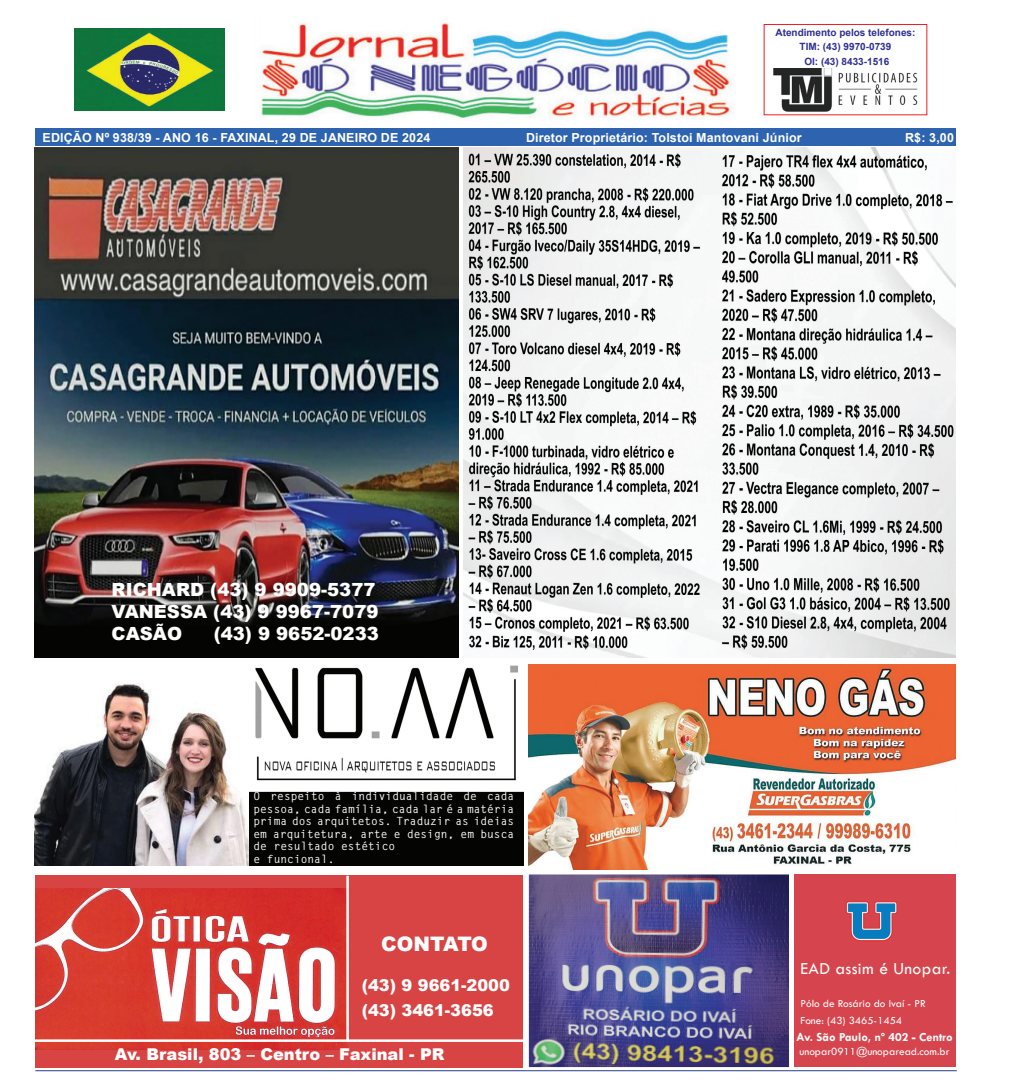
<style>
.page{position:relative;width:1010px;height:1088px;background:#fff}
.page>*{position:absolute;margin:0;border:0;box-sizing:border-box;transform-origin:0 0}
.t1{font:900 20px "Arial";letter-spacing:-.015em;color:#fff}
.t2{font:900 18.12px/21.8px "Arial";color:#fff}
.t3{font:17.5px "Tw Cen";letter-spacing:.02em;color:#fff}
.t4{font:900 16.25px/25.1px "Arial";color:#fff}
.t5{font:700 12.5px "Arial";letter-spacing:.01em;color:#fff}
.t6{font:700 12.5px "Tw Cen";color:#fff}
.t7{font:700 11.25px/12.5px "Letter Gothic Std";color:#fff}
.t8{font:11.25px/16.4px "Tw Cen";color:#fff}
.t9{font:700 10px/13.9px "Arial";color:#2e3092;text-align:center}
</style>
<div class="page">
<div style="left:794px;top:874px;width:161px;height:193px;background:#d6444d"></div>
<img style="left:529px;top:874px;width:260px;height:193px">
<img style="left:846px;top:901px;width:52px;height:40px">
<img style="left:529px;top:664px;width:426px;height:205px">
<div style="left:36px;top:875px;width:487px;height:192px;background:#d84443"></div>
<img style="left:36px;top:888px;width:313px;height:161px">
<hr style="left:34px;top:1039px;width:490px;height:3px;background:#fff">
<hr style="left:346px;top:876px;width:3px;height:166px;background:#fff">
<div style="left:35px;top:128px;width:920px;height:18px;background:#2d63af"></div>
<img style="left:260px;top:22px;width:474px;height:98px">
<hr style="left:35px;top:1070px;width:922px;height:1px;background:#253f8e">
<img style="left:74px;top:29px;width:150px;height:81px">
<img style="left:773px;top:69px;width:145px;height:43px">
<div style="left:764px;top:24px;width:163px;height:91px;border:1px solid #ee1d23"></div>
<img style="left:463px;top:147px;width:492px;height:511px">
<img style="left:34px;top:147px;width:424px;height:511px">
<img style="left:249px;top:665px;width:275px;height:201px">
<img style="left:34px;top:683px;width:215px;height:183px">
<p class="t9" style="left:775px;top:26px;width:142px">Atendimento pelos telefones:<br>TIM: (43) 9970-0739</p>
<p class="t9" style="left:804px;top:55px;width:87px">OI: (43) 8433-1516</p>
<p class="t5" style="left:43px;top:129px;width:389px">EDIÇÃO Nº 938/39 - ANO 16 - FAXINAL, 29 DE JANEIRO DE 2024</p>
<p class="t5" style="left:526px;top:129px;width:277px">Diretor Proprietário: Tolstoi Mantovani Júnior</p>
<p class="t5" style="left:905px;top:129px;width:50px">R$: 3,00</p>
<h2 class="t2" style="left:112px;top:578px;width:268px">RICHARD (43) 9 9909-5377<br>VANESSA (43) 9 9967-7079<br>CASÃO</h2>
<h2 class="t2" style="left:214px;top:622px;width:167px">(43) 9 9652-0233</h2>
<p class="t7" style="left:253px;top:790px;width:262px">O respeito à individualidade de cada pessoa, cada família, cada lar é a matéria prima dos arquitetos. Traduzir as ideias em arquitetura, arte e design, em busca de resultado estético<br>e funcional.</p>
<h1 class="t1" style="left:381px;top:929px;width:108px">CONTATO</h1>
<h3 class="t4" style="left:362px;top:972px;width:150px">(43) 9 9661-2000 (43) 3461-3656</h3>
<h3 class="t4" style="left:115px;top:1041px;width:331px">Av. Brasil, 803 – Centro – Faxinal - PR</h3>
<h3 class="t3" style="left:800px;top:958px;width:151px">EAD assim é Unopar.</h3>
<p class="t8" style="left:800px;top:995px;width:127px">Pólo de Rosário do Ivaí - PR<br>Fone: (43) 3465-1454</p>
<p class="t6" style="left:796px;top:1029px;width:158px">Av. São Paulo, nº 402 - Centro</p>
<p class="t8" style="left:799px;top:1043px;width:151px">unopar0911@unoparead.com.br</p>
</div>
